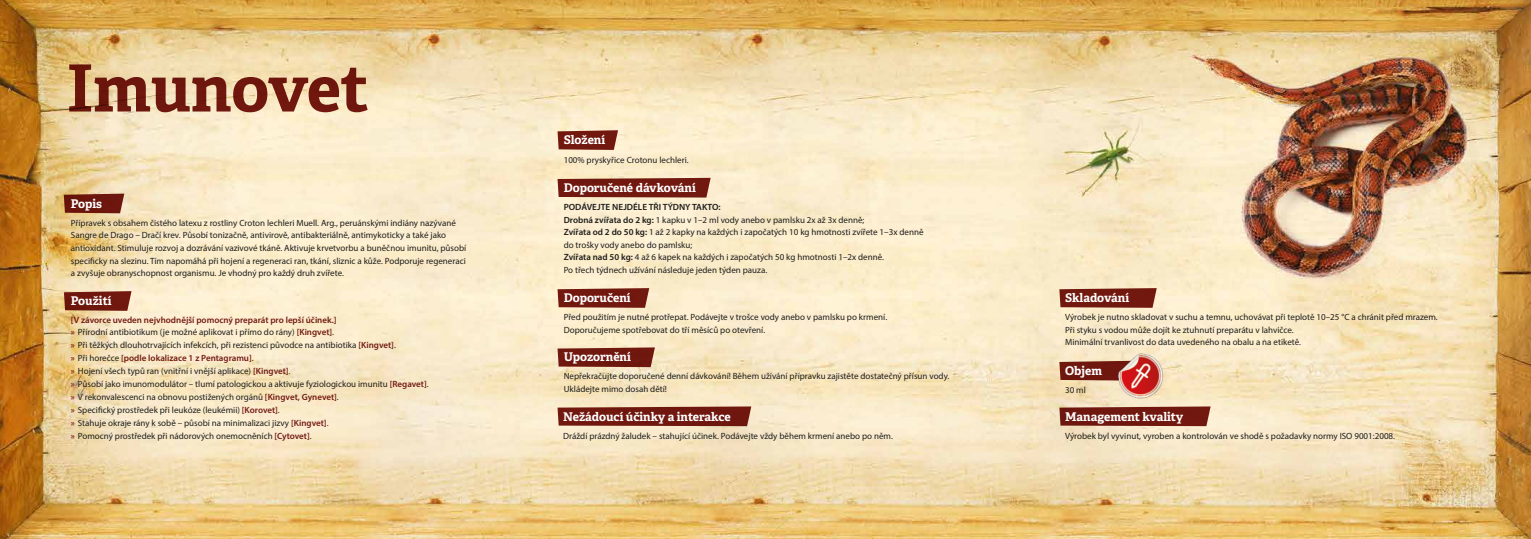
<style>
.page{position:relative;width:1531px;height:539px;background:#fff}
.page>*{position:absolute;margin:0;border:0;box-sizing:border-box;transform-origin:0 0}
.t1{font:700 65px "Adelle Basic";letter-spacing:-.005em;color:#731a13}
.t2{font:700 12px "Adelle Basic";color:#fff}
.t3{font:9px/12.5px "Myriad Pro";color:#1d1d1b}
.t4{font:600 9px/12px "Myriad Pro";color:#731a13}
.s1{font-weight:400;color:#1d1d1b}
.s2{font-weight:600;color:#731a13}
.s3{color:#731a13}
.s4{font-weight:600}
</style>
<div class="page">
<img style="left:0;top:0;width:1531px;height:539px">
<svg style="left:64px;top:193px;width:60px;height:20px"></svg>
<svg style="left:64px;top:291px;width:68px;height:20px"></svg>
<svg style="left:557px;top:130px;width:61px;height:20px"></svg>
<svg style="left:557px;top:178px;width:154px;height:19px;background:#772117"></svg>
<svg style="left:557px;top:288px;width:92px;height:20px;background:#7d2a1f"></svg>
<svg style="left:557px;top:347px;width:98px;height:20px;background:#7b2a1f"></svg>
<svg style="left:1059px;top:288px;width:98px;height:20px;background:#7d2a1f"></svg>
<svg style="left:1059px;top:361px;width:53px;height:19px"></svg>
<svg style="left:1059px;top:406px;width:151px;height:20px;background:#79261c"></svg>
<svg style="left:557px;top:406px;width:194px;height:20px;background:#79261c"></svg>
<img style="left:1112px;top:346px;width:58px;height:58px">
<h1 class="t1" style="left:67px;top:47px;width:304px">Imunovet</h1>
<h2 class="t2" style="left:71px;top:196px;width:33px">Popis</h2>
<p class="t3" style="left:71px;top:216px;width:397px">Přípravek s obsahem čistého latexu z rostliny Croton lechleri Muell. Arg., peruánskými indiány nazývané Sangre de Drago – Dračí krev. Působí tonizačně, antivirově, antibakteriálně, antimykoticky a také jako antioxidant. Stimuluje rozvoj a dozrávání vazivové tkáně. Aktivuje krvetvorbu a buněčnou imunitu, působí specificky na slezinu. Tím napomáhá při hojení a regeneraci ran, tkání, sliznic a kůže. Podporuje regeneraci a zvyšuje obranyschopnost organismu. Je vhodný pro každý druh zvířete.</p>
<h2 class="t2" style="left:71px;top:293px;width:42px">Použití</h2>
<p class="t4" style="left:71px;top:314px;width:267px">[V závorce uveden nejvhodnější pomocný preparát pro lepší účinek.] » <span class="s1">Přírodní antibiotikum (je možné aplikovat i přímo do rány)</span> [Kingvet]<span class="s1">.</span></p>
<p class="t3" style="left:71px;top:338px;width:359px;line-height:13px"><span class="s2">»</span> Při těžkých dlouhotrvajících infekcích, při rezistenci původce na antibiotika <span class="s2">[Kingvet]</span>.<br><span class="s2">»</span> Při horečce <span class="s2">[podle lokalizace 1 z Pentagramu]</span>.<br><span class="s2">»</span> Hojení všech typů ran (vnitřní i vnější aplikace) <span class="s2">[Kingvet]</span><span class="s3">.<br></span><span class="s2">»</span> Působí jako imunomodulátor – tlumí patologickou a aktivuje fyziologickou imunitu <span class="s2">[Regavet]</span>. <span class="s2">»</span> V rekonvalescenci na obnovu postižených orgánů <span class="s2">[Kingvet, Gynevet]</span>.<br><span class="s2">»</span> Specifický prostředek při leukóze (leukémii) <span class="s2">[Korovet]</span>.<br><span class="s2">»</span> Stahuje okraje rány k sobě – působí na minimalizaci jizvy <span class="s2">[Kingvet]</span>.<br><span class="s2">»</span> Pomocný prostředek při nádorových onemocněních <span class="s2">[Cytovet]</span>.</p>
<h2 class="t2" style="left:564px;top:132px;width:43px">Složení</h2>
<p class="t3" style="left:564px;top:153px;width:126px">100% pryskyřice Crotonu lechleri.</p>
<h2 class="t2" style="left:564px;top:180px;width:134px">Doporučené dávkování</h2>
<p class="t3" style="left:564px;top:201px;width:361px"><span class="s4">PODÁVEJTE NEJDÉLE TŘI TÝDNY TAKTO:<br>Drobná zvířata do 2 kg:</span> 1 kapku v 1–2 ml vody anebo v pamlsku 2x až 3x denně;<br><span class="s4">Zvířata od 2 do 50 kg:</span> 1 až 2 kapky na každých i započatých 10 kg hmotnosti zvířete 1–3x denně do trošky vody anebo do pamlsku;<br><span class="s4">Zvířata nad 50 kg:</span> 4 až 6 kapek na každých i započatých 50 kg hmotnosti 1–2x denně.<br>Po třech týdnech užívání následuje jeden týden pauza.</p>
<h2 class="t2" style="left:564px;top:290px;width:69px">Doporučení</h2>
<p class="t3" style="left:564px;top:311px;width:325px">Před použitím je nutné protřepat. Podávejte v trošce vody anebo v pamlsku po krmení.<br>Doporučujeme spotřebovat do tří měsíců po otevření.</p>
<h2 class="t2" style="left:564px;top:349px;width:69px">Upozornění</h2>
<p class="t3" style="left:564px;top:370px;width:387px">Nepřekračujte doporučené denní dávkování! Během užívání přípravku zajistěte dostatečný přísun vody.<br>Ukládejte mimo dosah dětí!</p>
<h2 class="t2" style="left:563px;top:408px;width:169px">Nežádoucí účinky a interakce</h2>
<p class="t3" style="left:563px;top:429px;width:331px">Dráždí prázdný žaludek – stahující účinek. Podávejte vždy během krmení anebo po něm.</p>
<h2 class="t2" style="left:1065px;top:290px;width:66px">Skladování</h2>
<p class="t3" style="left:1065px;top:311px;width:374px">Výrobek je nutno skladovat v suchu a temnu, uchovávat při teplotě 10–25 °C a chránit před mrazem.<br>Při styku s vodou může dojít ke ztuhnutí preparátu v lahvičce.<br>Minimální trvanlivost do data uvedeného na obalu a na etiketě.</p>
<h2 class="t2" style="left:1065px;top:363px;width:38px">Objem</h2>
<p class="t3" style="left:1065px;top:384px;width:22px">30 ml</p>
<h2 class="t2" style="left:1065px;top:408px;width:120px">Management kvality</h2>
<p class="t3" style="left:1065px;top:429px;width:331px">Výrobek byl vyvinut, vyroben a kontrolován ve shodě s požadavky normy ISO 9001:2008.</p>
</div>
